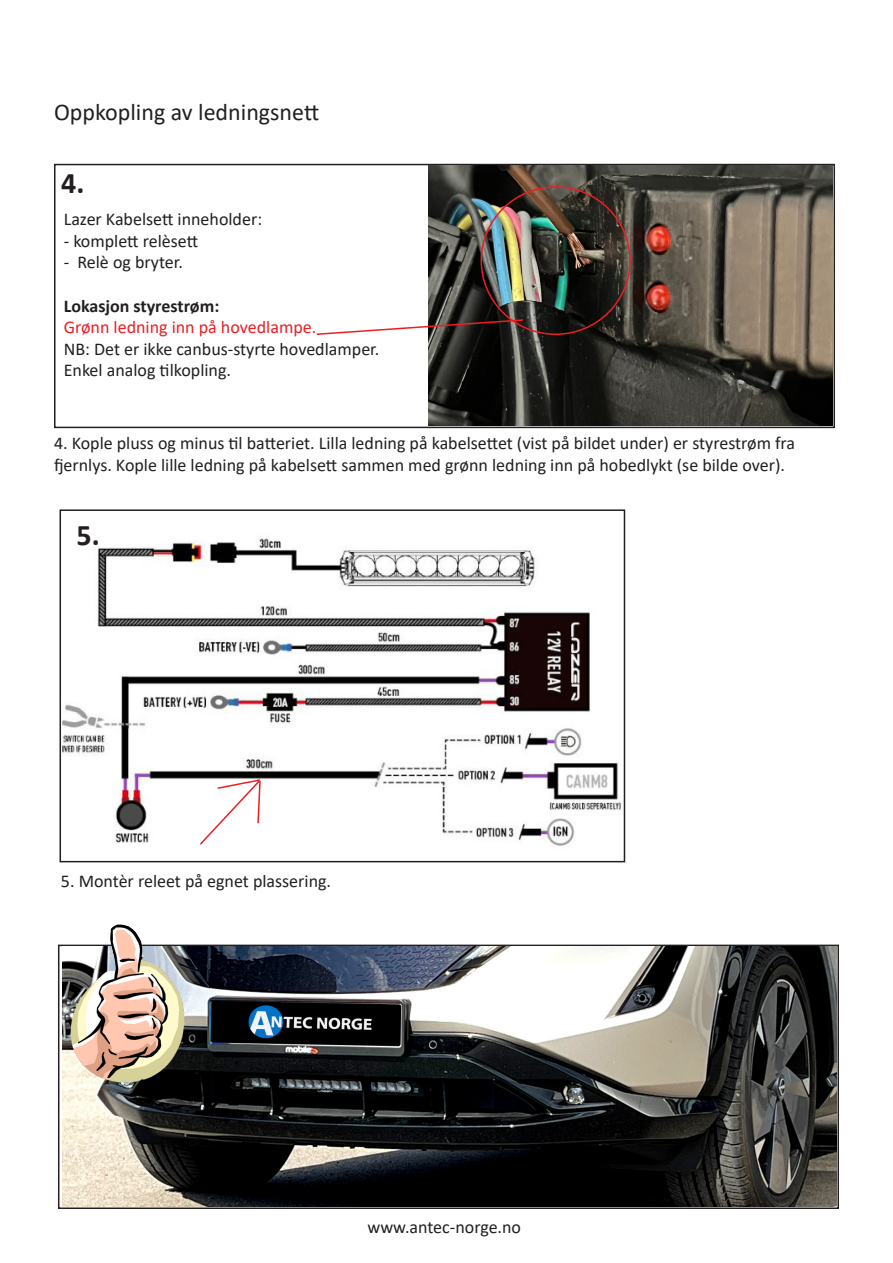
<style>
.page{position:relative;width:893px;height:1263px;background:#fff}
.page>*{position:absolute;margin:0;border:0;box-sizing:border-box;transform-origin:0 0}
.t1{font:700 30px "Calibri";color:#231f20}
.t2{font:24px "Calibri";color:#231f20}
.t3{font:18px/21.6px "Calibri";color:#231f20}
.t4{font:18px "Calibri";color:#ee1d23}
.t5{font:700 18px "Calibri";color:#231f20}
</style>
<div class="page">
<div style="left:54px;top:164px;width:781px;height:264px;border:2px solid #231f20"></div>
<div style="left:60px;top:509px;width:565px;height:353px;border:2px solid #231f20"></div>
<img style="left:429px;top:166px;width:403px;height:260px">
<img style="left:62px;top:946px;width:774px;height:260px">
<img style="left:62px;top:527px;width:559px;height:332px">
<img style="left:58px;top:924px;width:151px;height:169px">
<svg style="left:316px;top:318px;width:209px;height:18px"></svg>
<svg style="left:198px;top:778px;width:64px;height:68px"></svg>
<p class="t2" style="left:54px;top:95px;width:267px">Oppkopling av ledningsnett</p>
<p class="t1" style="left:61px;top:162px;width:25px">4.</p>
<p class="t3" style="left:64px;top:208px;width:200px">Lazer Kabelsett inneholder:</p>
<p class="t3" style="left:64px;top:230px;width:136px">- komplett relèsett</p>
<p class="t3" style="left:64px;top:251px;width:121px">- Relè og bryter.</p>
<p class="t5" style="left:64px;top:293px;width:157px">Lokasjon styrestrøm:</p>
<p class="t4" style="left:64px;top:315px;width:254px">Grønn ledning inn på hovedlampe.</p>
<p class="t3" style="left:64px;top:338px;width:317px">NB: Det er ikke canbus-styrte hovedlamper.</p>
<p class="t3" style="left:64px;top:359px;width:169px">Enkel analog tilkopling.</p>
<p class="t3" style="left:54px;top:432px;width:743px">4. Kople pluss og minus til batteriet. Lilla ledning på kabelsettet (vist på bildet under) er styrestrøm fra fjernlys. Kople lille ledning på kabelsett sammen med grønn ledning inn på hobedlykt (se bilde over).</p>
<p class="t1" style="left:77px;top:514px;width:25px">5.</p>
<p class="t3" style="left:61px;top:870px;width:272px">5. Montèr releet på egnet plassering.</p>
<p class="t3" style="left:367px;top:1215px;width:155px">www.antec-norge.no</p>
</div>
